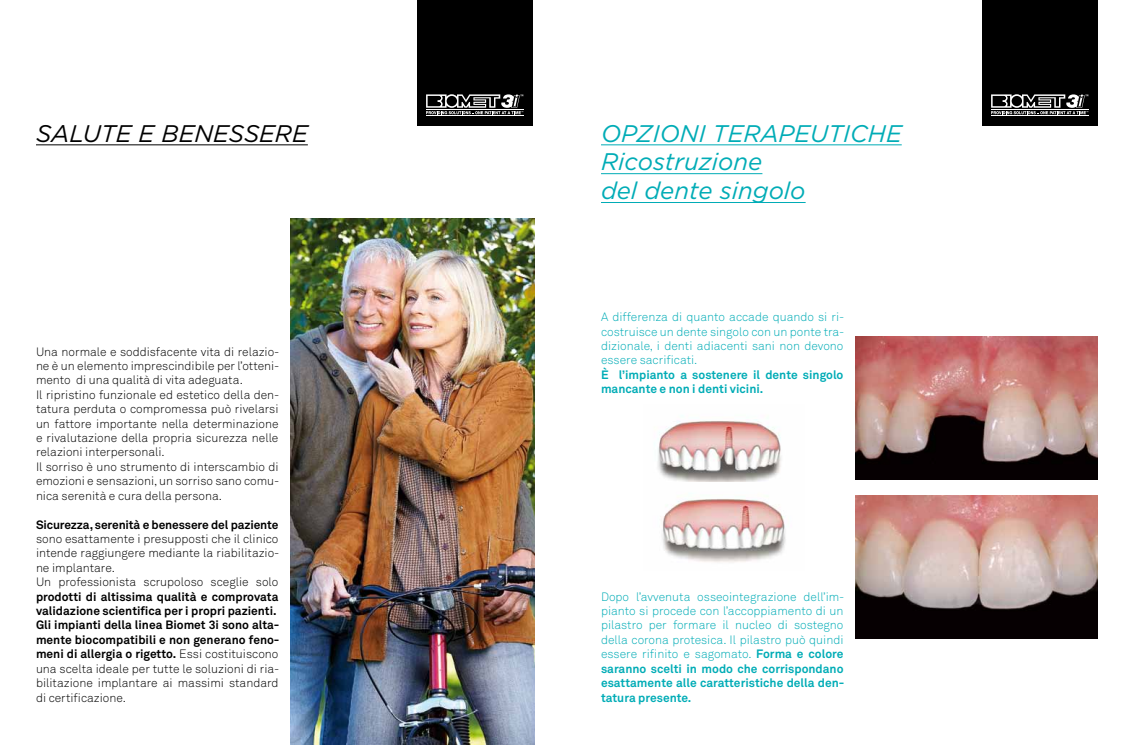
<style>
.page{position:relative;width:1134px;height:752px;background:#fff}
.page>*{position:absolute;margin:0;border:0;box-sizing:border-box;transform-origin:0 0}
.t1{font:italic 24px/28.8px "Gotham";color:#00acb6}
.t2{font:italic 24px "Gotham";color:#000}
.t3{font:300 12px/14.4px "Akkurat";color:#000}
.t4{font:300 12px/14.4px "Akkurat";color:#00acb6;text-align:justify}
.t5{font:700 12px/14.4px "Akkurat";color:#000}
.t6{font:700 12px/14.4px "Akkurat";color:#00acb6}
.s1{font-weight:300}
.s2{font-weight:700}
</style>
<div class="page">
<img style="left:290px;top:218px;width:244px;height:525px">
<hr style="left:36px;top:144px;width:272px;height:1px;background:#000">
<hr style="left:601px;top:144px;width:301px;height:1px;background:#00acb6">
<hr style="left:601px;top:173px;width:161px;height:1px;background:#00acb6">
<hr style="left:601px;top:202px;width:205px;height:1px;background:#00acb6">
<img style="left:658px;top:419px;width:123px;height:63px">
<img style="left:662px;top:499px;width:124px;height:64px">
<img style="left:855px;top:336px;width:243px;height:143px">
<img style="left:855px;top:495px;width:243px;height:143px">
<div style="left:418px;top:0;width:115px;height:125px;background:#000"></div>
<svg style="left:426px;top:94px;width:97px;height:20px"></svg>
<hr style="left:426px;top:109px;width:97px;height:1px;background:#fff">
<hr style="left:426px;top:115px;width:97px;height:1px;background:#fff">
<div style="left:983px;top:0;width:115px;height:125px;background:#000"></div>
<svg style="left:991px;top:94px;width:97px;height:20px"></svg>
<hr style="left:991px;top:109px;width:97px;height:1px;background:#fff">
<hr style="left:991px;top:115px;width:97px;height:1px;background:#fff">
<h1 class="t2" style="left:36px;top:118px;width:273px">SALUTE E BENESSERE</h1>
<h1 class="t1" style="left:601px;top:118px;width:302px">OPZIONI TERAPEUTICHE<br>Ricostruzione<br>del dente singolo</h1>
<p class="t3" style="left:36px;top:344px;width:245px">Una normale e soddisfacente vita di relazio&shy;ne è un elemento imprescindibile per l’otteni&shy;mento di una qualità di vita adeguata.<br>Il ripristino funzionale ed estetico della den&shy;tatura perduta o compromessa può rivelarsi un fattore importante nella determinazione e rivalutazione della propria sicurezza nelle relazioni interpersonali.<br>Il sorriso è uno strumento di interscambio di emozioni e sensazioni, un sorriso sano comu&shy;nica serenità e cura della persona.</p>
<p class="t5" style="left:36px;top:516px;width:244px">Sicurezza, serenità e benessere del paziente</p>
<p class="t3" style="left:36px;top:531px;width:245px">sono esattamente i presupposti che il clinico intende raggiungere mediante la riabilitazio&shy;ne implantare.<br>Un professionista scrupoloso sceglie solo</p>
<p class="t5" style="left:36px;top:588px;width:245px">prodotti di altissima qualità e comprovata validazione scientifica per i propri pazienti.<br>Gli impianti della linea Biomet 3i sono alta&shy;mente biocompatibili e non generano feno&shy;meni di allergia o rigetto. <span class="s1">Essi costituiscono una scelta ideale per tutte le soluzioni di ria&shy;bilitazione implantare ai massimi standard di certificazione.</span></p>
<p class="t4" style="left:601px;top:309px;width:245px">A differenza di quanto accade quando si ri&shy;costruisce un dente singolo con un ponte tra&shy;dizionale, i denti adiacenti sani non devono essere sacrificati.</p>
<p class="t6" style="left:601px;top:367px;width:244px">È l’impianto a sostenere il dente singolo mancante e non i denti vicini.</p>
<p class="t4" style="left:601px;top:588px;width:245px">Dopo l’avvenuta osseointegrazione dell’im&shy;pianto si procede con l’accoppiamento di un pilastro per formare il nucleo di sostegno della corona protesica. Il pilastro può quindi essere rifinito e sagomato. <span class="s2">Forma e colore saranno scelti in modo che corrispondano esattamente alle caratteristiche della den&shy;tatura presente.</span></p>
</div>
